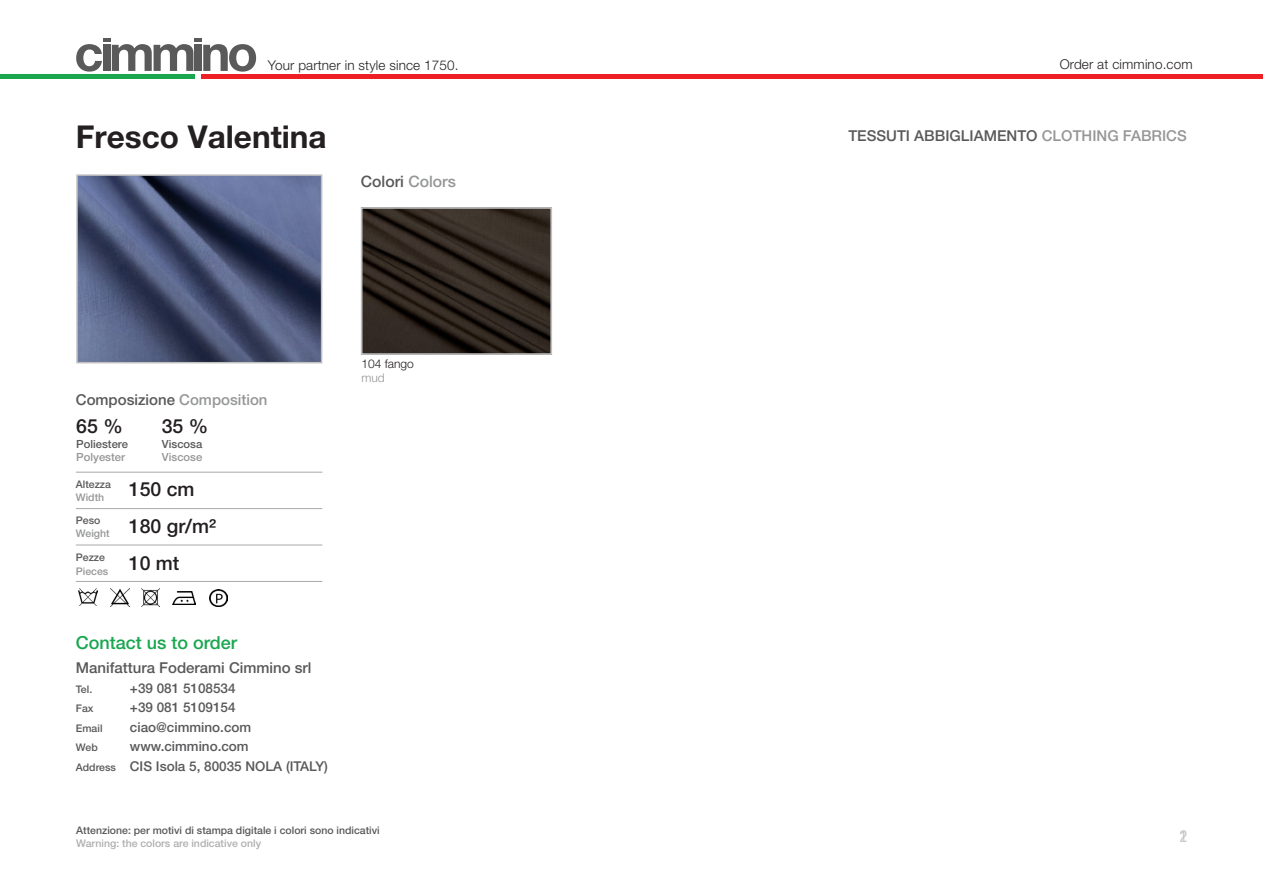
<style>
.page{position:relative;width:1263px;height:893px;background:#fff}
.page>*{position:absolute;margin:0;border:0;box-sizing:border-box;transform-origin:0 0}
.titolo_articolo{font:700 31.5px "Helvetica Neue LT Pro";color:#241f21}
.composizione_articol{font:500 19.5px "Helvetica Neue LT Pro";color:#231f20}
.composizione_articol-2{font:500 18px "Helvetica Neue LT Pro";color:#1aa64f}
.Numeri_pagine{font:condensed 16.5px "Helvetica Neue LT Pro";color:#cbc8c9}
.composizione_articol-3{font:500 15.75px "Helvetica Neue LT Pro";color:#59595b}
.composizione_articol-4{font:500 15px "Helvetica Neue LT Pro";color:#59595b}
.composizione_articol-5{font:500 13.5px "Helvetica Neue LT Pro";color:#59595b}
.t1{font:300 13.5px "Helvetica Neue LT Pro";letter-spacing:.01em;color:#231f20}
.t2{font:300 13.5px "Helvetica Neue LT Pro";letter-spacing:.01em;color:#241f21}
.didascalie{font:300 12px "Helvetica Neue LT Pro";color:#231f20}
.didascalie-2{font:300 12px "Helvetica Neue LT Pro";color:#959696}
.composizione_articol-6{font:500 11.25px "Helvetica Neue LT Pro";color:#59595b}
.composizione_articol-7{font:500 11.25px "Helvetica Neue LT Pro";color:#959696}
.composizione_articol-8{font:500 10.5px "Helvetica Neue LT Pro";color:#59595b}
.composizione_articol-9{font:500 10.5px "Helvetica Neue LT Pro";color:#b0afaf}
.composizione_articol-10{font:500 10.5px "Helvetica Neue LT Pro";color:#959696}
.s1{color:#959696}
.s2{font-size:10.5px}
</style>
<div class="page">
<svg style="left:76px;top:38px;width:180px;height:34px"></svg>
<div style="left:202px;top:74px;width:1061px;height:5px;background:#ee2026"></div>
<div style="left:0;top:74px;width:195px;height:5px;background:#1aa64f"></div>
<img style="left:79px;top:177px;width:240px;height:183px">
<div style="left:76px;top:174px;width:246px;height:189px;border:2px solid #c0c0c0"></div>
<img style="left:364px;top:210px;width:185px;height:142px">
<div style="left:361px;top:207px;width:191px;height:148px;border:2px solid #c0c0c0"></div>
<hr style="left:76px;top:581px;width:246px;height:1px;background:#a8a9ad">
<hr style="left:76px;top:472px;width:246px;height:1px;background:#a8a9ad">
<hr style="left:76px;top:545px;width:246px;height:1px;background:#a8a9ad">
<hr style="left:76px;top:508px;width:246px;height:1px;background:#a8a9ad">
<img style="left:110px;top:589px;width:19px;height:18px">
<img style="left:172px;top:591px;width:24px;height:13px">
<img style="left:210px;top:589px;width:17px;height:17px">
<img style="left:78px;top:589px;width:20px;height:16px">
<img style="left:141px;top:588px;width:18px;height:18px">
<p class="t1" style="left:268px;top:57px;width:192px">Your partner in style since 1750.</p>
<p class="t2" style="left:1060px;top:56px;width:134px">Order at cimmino.com</p>
<p class="titolo_articolo" style="left:76px;top:117px;width:252px">Fresco Valentina</p>
<p class="composizione_articol-3" style="left:361px;top:172px;width:97px">Colori <span class="s1">Colors</span></p>
<p class="composizione_articol-4" style="left:76px;top:391px;width:193px">Composizione <span class="s1">Composition</span></p>
<p class="composizione_articol" style="left:76px;top:414px;width:48px">65 %</p>
<p class="composizione_articol" style="left:162px;top:414px;width:48px">35 %</p>
<p class="composizione_articol-6" style="left:76px;top:437px;width:53px">Poliestere</p>
<p class="composizione_articol-6" style="left:162px;top:437px;width:42px">Viscosa</p>
<p class="composizione_articol-7" style="left:76px;top:450px;width:50px">Polyester</p>
<p class="composizione_articol-7" style="left:162px;top:450px;width:42px">Viscose</p>
<p class="composizione_articol-8" style="left:76px;top:478px;width:37px">Altezza</p>
<p class="composizione_articol-10" style="left:76px;top:491px;width:30px">Width</p>
<p class="composizione_articol-8" style="left:76px;top:514px;width:26px">Peso</p>
<p class="composizione_articol-10" style="left:76px;top:527px;width:35px">Weight</p>
<p class="composizione_articol-8" style="left:76px;top:551px;width:31px">Pezze</p>
<p class="composizione_articol-10" style="left:76px;top:565px;width:34px">Pieces</p>
<p class="composizione_articol" style="left:129px;top:478px;width:67px">150 cm</p>
<p class="composizione_articol" style="left:129px;top:514px;width:89px">180 gr/m²</p>
<p class="composizione_articol" style="left:129px;top:551px;width:52px">10 mt</p>
<p class="composizione_articol-2" style="left:76px;top:631px;width:163px">Contact us to order</p>
<p class="composizione_articol-4" style="left:76px;top:659px;width:237px">Manifattura Foderami Cimmino srl</p>
<p class="composizione_articol-8" style="left:76px;top:683px;width:18px">Tel.</p>
<p class="composizione_articol-5" style="left:130px;top:680px;width:107px">+39 081 5108534</p>
<p class="composizione_articol-8" style="left:76px;top:702px;width:19px">Fax</p>
<p class="composizione_articol-5" style="left:130px;top:700px;width:107px">+39 081 5109154</p>
<p class="composizione_articol-8" style="left:76px;top:722px;width:28px">Email</p>
<p class="composizione_articol-5" style="left:130px;top:719px;width:123px">ciao@cimmino.com</p>
<p class="composizione_articol-8" style="left:76px;top:741px;width:23px">Web</p>
<p class="composizione_articol-5" style="left:130px;top:739px;width:120px">www.cimmino.com</p>
<p class="composizione_articol-5" style="left:76px;top:758px;width:254px"><span class="s2">Address</span> CIS Isola 5, 80035 NOLA (ITALY)</p>
<p class="didascalie" style="left:361px;top:356px;width:54px">104 fango</p>
<p class="didascalie-2" style="left:361px;top:371px;width:25px">mud</p>
<p class="composizione_articol-8" style="left:76px;top:824px;width:305px">Attenzione: per motivi di stampa digitale i colori sono indicativi</p>
<p class="composizione_articol-9" style="left:76px;top:837px;width:186px">Warning: the colors are indicative only</p>
<p class="composizione_articol-4" style="left:848px;top:126px;width:340px">TESSUTI ABBIGLIAMENTO <span class="s1">CLOTHING FABRICS</span></p>
<p class="Numeri_pagine" style="left:1179px;top:827px;width:9px">2</p>
<p class="Numeri_pagine" style="left:1179px;top:827px;width:9px">1</p>
</div>
